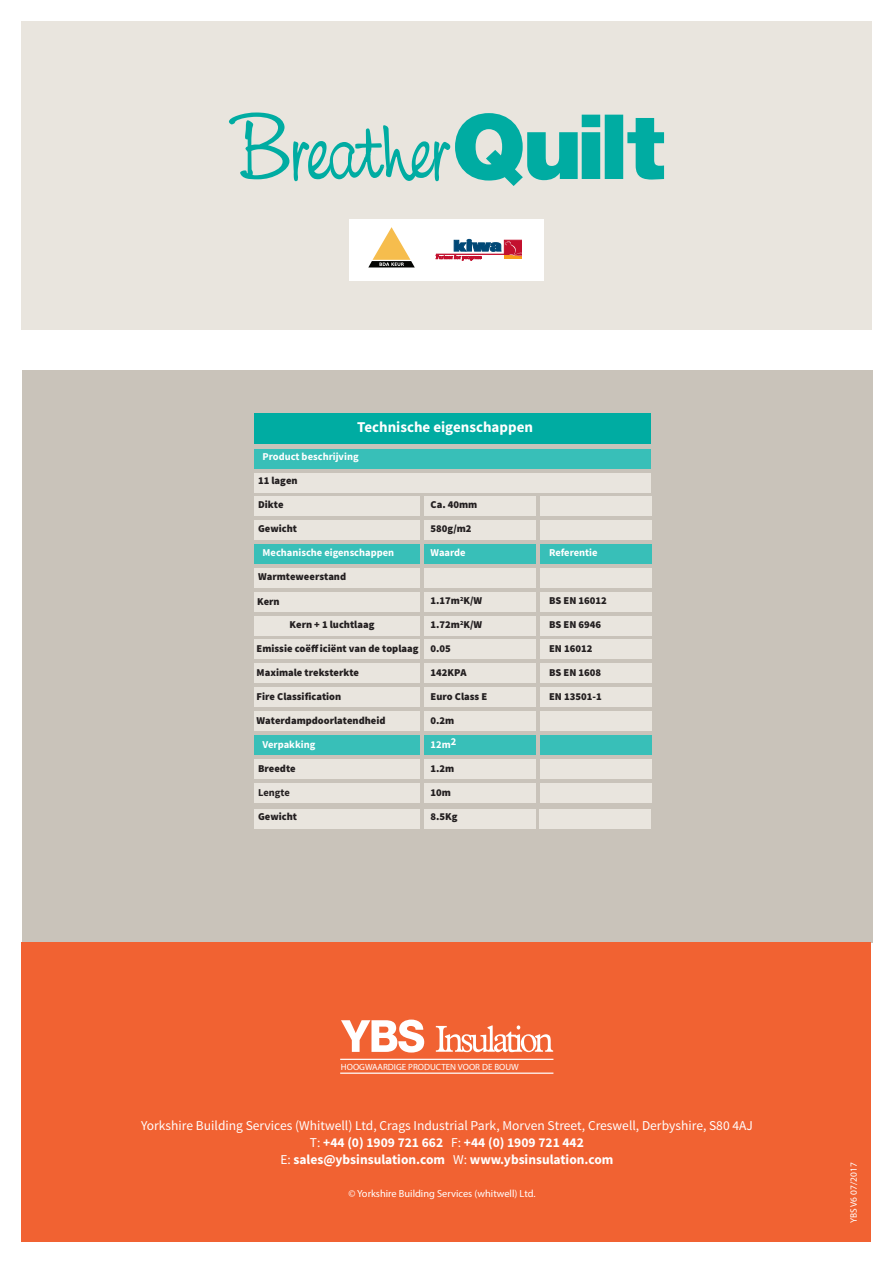
<style>
.page{position:relative;width:893px;height:1263px;background:#fff}
.page>*{position:absolute;margin:0;border:0;box-sizing:border-box;transform-origin:0 0}
.t1{font:700 15px "Source Sans Pro";color:#fff}
.t2{font:13.5px/16.6px "Source Sans Pro";color:#fff;text-align:center}
.t3{font:900 10.5px "Source Sans Pro";color:#231f20}
.t4{font:700 10.5px "Source Sans Pro";color:#fff}
.t5{font:700 10.5px "Source Sans Pro";color:#231f20}
.t6{font:10.35px "Myriad Pro";color:#fff}
.t7{font:9.45px "Myriad Pro";color:#fff}
.t8{font:9px "Myriad Pro";color:#fff}
.s1{font-weight:700}
</style>
<div class="page">
<div style="left:23px;top:370px;width:850px;height:573px;background:#c9c3ba"></div>
<div style="left:21px;top:21px;width:851px;height:308px;background:#e9e5de"></div>
<svg style="left:229px;top:112px;width:435px;height:74px"></svg>
<div style="left:21px;top:942px;width:849px;height:300px;background:#f16232"></div>
<div style="left:349px;top:220px;width:195px;height:61px;background:#fff"></div>
<svg style="left:368px;top:227px;width:47px;height:40px"></svg>
<svg style="left:436px;top:239px;width:85px;height:21px"></svg>
<div style="left:254px;top:413px;width:397px;height:30px;background:#00aca2"></div>
<div style="left:254px;top:449px;width:397px;height:20px;background:#38bfb8"></div>
<div style="left:254px;top:473px;width:397px;height:20px;background:#e9e5de"></div>
<div style="left:254px;top:496px;width:166px;height:20px;background:#e9e5de"></div>
<div style="left:254px;top:520px;width:166px;height:20px;background:#e9e5de"></div>
<div style="left:254px;top:544px;width:166px;height:20px;background:#38bfb8"></div>
<div style="left:254px;top:568px;width:166px;height:20px;background:#e9e5de"></div>
<div style="left:254px;top:592px;width:166px;height:20px;background:#e9e5de"></div>
<div style="left:254px;top:616px;width:166px;height:19px;background:#e9e5de"></div>
<div style="left:254px;top:639px;width:166px;height:20px;background:#e9e5de"></div>
<div style="left:254px;top:663px;width:166px;height:20px;background:#e9e5de"></div>
<div style="left:254px;top:687px;width:166px;height:20px;background:#e9e5de"></div>
<div style="left:254px;top:711px;width:166px;height:20px;background:#e9e5de"></div>
<div style="left:254px;top:759px;width:166px;height:20px;background:#e9e5de"></div>
<div style="left:424px;top:496px;width:112px;height:20px;background:#e9e5de"></div>
<div style="left:424px;top:520px;width:112px;height:20px;background:#e9e5de"></div>
<div style="left:424px;top:544px;width:112px;height:20px;background:#38bfb8"></div>
<div style="left:424px;top:568px;width:112px;height:20px;background:#e9e5de"></div>
<div style="left:424px;top:592px;width:112px;height:20px;background:#e9e5de"></div>
<div style="left:424px;top:616px;width:112px;height:19px;background:#e9e5de"></div>
<div style="left:424px;top:639px;width:112px;height:20px;background:#e9e5de"></div>
<div style="left:424px;top:663px;width:112px;height:20px;background:#e9e5de"></div>
<div style="left:424px;top:687px;width:112px;height:20px;background:#e9e5de"></div>
<div style="left:424px;top:711px;width:112px;height:20px;background:#e9e5de"></div>
<div style="left:424px;top:759px;width:112px;height:20px;background:#e9e5de"></div>
<div style="left:540px;top:496px;width:112px;height:20px;background:#e9e5de"></div>
<div style="left:540px;top:520px;width:112px;height:20px;background:#e9e5de"></div>
<div style="left:540px;top:544px;width:112px;height:20px;background:#38bfb8"></div>
<div style="left:540px;top:568px;width:112px;height:20px;background:#e9e5de"></div>
<div style="left:540px;top:592px;width:112px;height:20px;background:#e9e5de"></div>
<div style="left:540px;top:616px;width:112px;height:19px;background:#e9e5de"></div>
<div style="left:540px;top:639px;width:112px;height:20px;background:#e9e5de"></div>
<div style="left:540px;top:663px;width:112px;height:20px;background:#e9e5de"></div>
<div style="left:540px;top:687px;width:112px;height:20px;background:#e9e5de"></div>
<div style="left:540px;top:711px;width:112px;height:20px;background:#e9e5de"></div>
<div style="left:540px;top:759px;width:112px;height:20px;background:#e9e5de"></div>
<div style="left:254px;top:783px;width:166px;height:20px;background:#e9e5de"></div>
<div style="left:540px;top:783px;width:111px;height:20px;background:#e9e5de"></div>
<div style="left:424px;top:783px;width:112px;height:19px;background:#e9e5de"></div>
<div style="left:254px;top:809px;width:166px;height:20px;background:#e9e5de"></div>
<div style="left:540px;top:809px;width:111px;height:20px;background:#e9e5de"></div>
<div style="left:424px;top:809px;width:112px;height:20px;background:#e9e5de"></div>
<div style="left:254px;top:735px;width:166px;height:19px;background:#38bfb8"></div>
<div style="left:424px;top:735px;width:112px;height:19px;background:#38bfb8"></div>
<div style="left:540px;top:735px;width:111px;height:19px;background:#38bfb8"></div>
<svg style="left:341px;top:1019px;width:83px;height:33px"></svg>
<svg style="left:436px;top:1025px;width:117px;height:27px"></svg>
<hr style="left:340px;top:1059px;width:213px;height:1px;background:#fff">
<hr style="left:340px;top:1072px;width:213px;height:2px;background:#fff">
<h1 class="t1" style="left:357px;top:416px;width:177px">Technische eigenschappen</h1>
<p class="t4" style="left:263px;top:450px;width:98px">Product beschrijving</p>
<p class="t3" style="left:258px;top:473px;width:41px">11 lagen</p>
<p class="t3" style="left:258px;top:497px;width:27px">Dikte</p>
<p class="t3" style="left:431px;top:497px;width:48px">Ca. 40mm</p>
<p class="t3" style="left:258px;top:521px;width:40px">Gewicht</p>
<p class="t3" style="left:431px;top:521px;width:43px">580g/m2</p>
<p class="t4" style="left:263px;top:546px;width:133px">Mechanische eigenschappen</p>
<p class="t4" style="left:431px;top:546px;width:37px">Waarde</p>
<p class="t4" style="left:549px;top:546px;width:50px">Referentie</p>
<p class="t3" style="left:258px;top:569px;width:90px">Warmteweerstand</p>
<p class="t3" style="left:257px;top:594px;width:24px">Kern</p>
<p class="t3" style="left:431px;top:593px;width:53px">1.17m<sup>2</sup>K/W</p>
<p class="t3" style="left:549px;top:593px;width:59px">BS EN 16012</p>
<p class="t3" style="left:290px;top:617px;width:86px">Kern + 1 luchtlaag</p>
<p class="t3" style="left:431px;top:617px;width:53px">1.72m<sup>2</sup>K/W</p>
<p class="t3" style="left:549px;top:617px;width:54px">BS EN 6946</p>
<p class="t3" style="left:257px;top:641px;width:196px">Emissie coëff iciënt van de toplaag 0.05</p>
<p class="t3" style="left:549px;top:641px;width:45px">EN 16012</p>
<p class="t3" style="left:257px;top:665px;width:104px">Maximale treksterkte</p>
<p class="t3" style="left:431px;top:665px;width:38px">142KPA</p>
<p class="t3" style="left:549px;top:665px;width:54px">BS EN 1608</p>
<p class="t3" style="left:257px;top:689px;width:86px">Fire Classification</p>
<p class="t3" style="left:431px;top:689px;width:58px">Euro Class E</p>
<p class="t3" style="left:549px;top:689px;width:54px">EN 13501-1</p>
<p class="t3" style="left:257px;top:713px;width:130px">Waterdampdoorlatendheid</p>
<p class="t3" style="left:431px;top:713px;width:25px">0.2m</p>
<p class="t4" style="left:263px;top:737px;width:54px">Verpakking</p>
<p class="t4" style="left:431px;top:737px;width:27px">12m2</p>
<p class="t3" style="left:258px;top:761px;width:39px">Breedte</p>
<p class="t3" style="left:431px;top:761px;width:25px">1.2m</p>
<p class="t5" style="left:258px;top:786px;width:33px">Lengte</p>
<p class="t3" style="left:431px;top:785px;width:22px">10m</p>
<p class="t3" style="left:258px;top:809px;width:40px">Gewicht</p>
<p class="t3" style="left:431px;top:809px;width:29px">8.5Kg</p>
<p class="t8" style="left:341px;top:1061px;width:179px">HOOGWAARDIGE PRODUCTEN VOOR DE BOUW</p>
<p class="t2" style="left:141px;top:1118px;width:613px">Yorkshire Building Services (Whitwell) Ltd, Crags Industrial Park, Morven Street, Creswell, Derbyshire, S80 4AJ<br>T: <span class="s1">+44 (0) 1909 721 662</span> F: <span class="s1">+44 (0) 1909 721 442<br></span>E: <span class="s1">sales@ybsinsulation.com</span> W: <span class="s1">www.ybsinsulation.com</span></p>
<p class="t6" style="left:348px;top:1187px;width:189px">© Yorkshire Building Services (whitwell) Ltd.</p>
<p class="t7" style="left:848px;top:1223px;width:62px;rotate:-90deg">YBS V6 07/2017</p>
</div>
